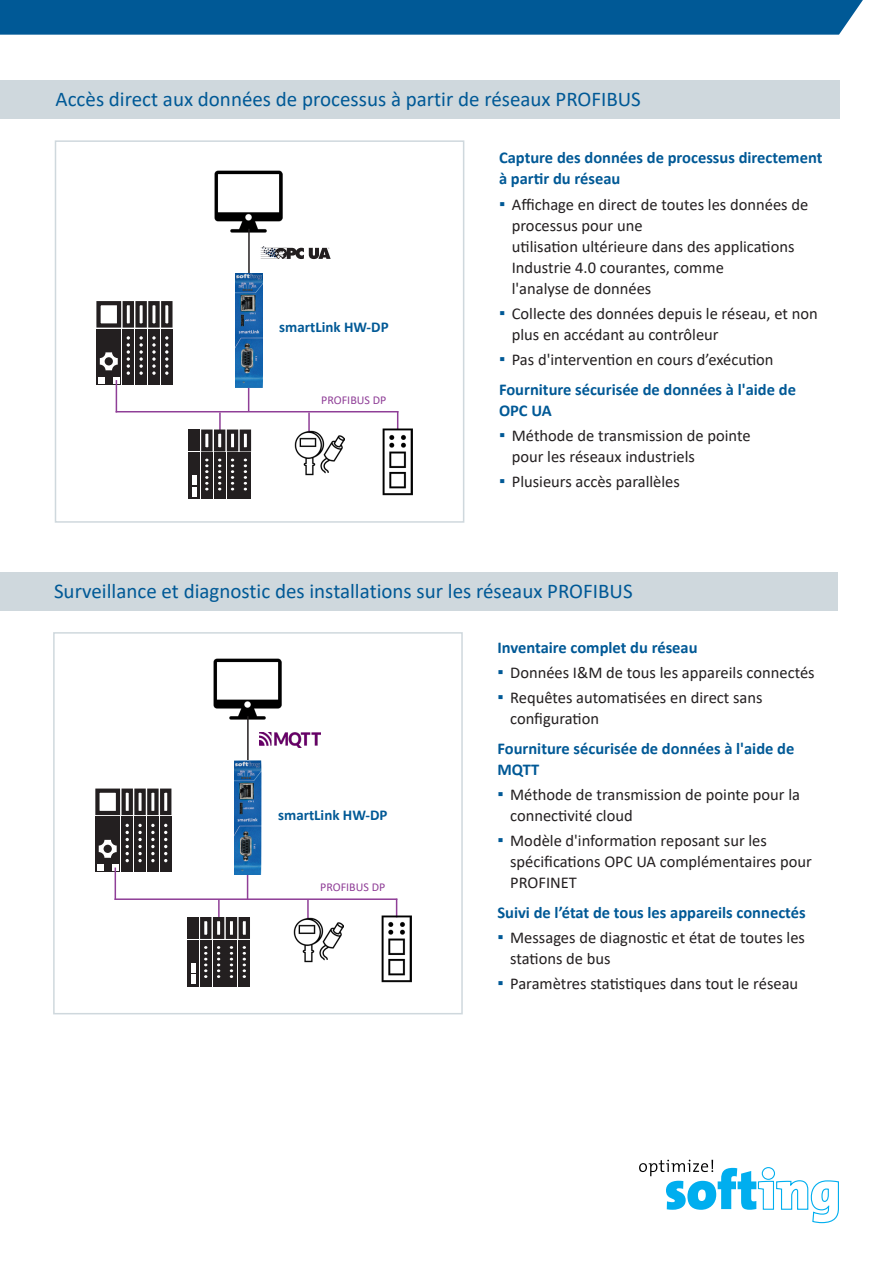
<style>
.page{position:relative;width:893px;height:1263px;background:#fff}
.page>*{position:absolute;margin:0;border:0;box-sizing:border-box;transform-origin:0 0}
.Subheadline{font:21px "Calibri";color:#005996}
.t1{font:16.5px/21px "Calibri";color:#231f20}
.Benefit_Kopie{font:700 16.5px/21px "Calibri";color:#005996}
.t2{font:700 15px "Calibri";color:#005996}
.t3{font:12px "Calibri";color:#8f3e97}
.s1{font-weight:700;font-size:18px;color:#005996}
</style>
<div class="page">
<div style="left:0;top:0;width:863px;height:35px;background:#005996"></div>
<svg style="left:639px;top:1160px;width:200px;height:63px"></svg>
<div style="left:0;top:572px;width:837px;height:39px;background:#cfd8dd"></div>
<div style="left:53px;top:632px;width:410px;height:382px;border:2px solid #cfd8dd"></div>
<div style="left:95px;top:788px;width:25px;height:27px;border:4px solid #231f20"></div>
<div style="left:122px;top:788px;width:11px;height:27px;border:4px solid #231f20"></div>
<div style="left:134px;top:788px;width:12px;height:27px;border:4px solid #231f20"></div>
<div style="left:147px;top:788px;width:12px;height:27px;border:4px solid #231f20"></div>
<div style="left:160px;top:788px;width:11px;height:27px;border:4px solid #231f20"></div>
<div style="left:95px;top:816px;width:25px;height:56px;background:#231f20"></div>
<div style="left:122px;top:816px;width:11px;height:56px;background:#231f20"></div>
<div style="left:134px;top:816px;width:12px;height:56px;background:#231f20"></div>
<div style="left:147px;top:816px;width:12px;height:56px;background:#231f20"></div>
<div style="left:160px;top:816px;width:11px;height:56px;background:#231f20"></div>
<svg style="left:97px;top:864px;width:6px;height:6px"></svg>
<svg style="left:112px;top:864px;width:6px;height:6px"></svg>
<svg style="left:99px;top:840px;width:18px;height:18px"></svg>
<div style="left:104px;top:845px;width:8px;height:8px;background:#231f20;border-radius:50%"></div>
<svg style="left:126px;top:824px;width:3px;height:38px"></svg>
<svg style="left:138px;top:824px;width:4px;height:38px"></svg>
<svg style="left:151px;top:824px;width:4px;height:38px"></svg>
<svg style="left:164px;top:824px;width:3px;height:38px"></svg>
<img style="left:213px;top:658px;width:68px;height:62px">
<hr style="left:247px;top:716px;width:2px;height:49px;background:#231f20">
<img style="left:260px;top:733px;width:60px;height:14px">
<hr style="left:247px;top:869px;width:1px;height:30px;background:#8f3e97">
<hr style="left:115px;top:898px;width:282px;height:2px;background:#8f3e97">
<img style="left:234px;top:761px;width:27px;height:113px">
<hr style="left:115px;top:867px;width:1px;height:33px;background:#8f3e97">
<svg style="left:396px;top:900px;width:1px;height:16px"></svg>
<svg style="left:307px;top:900px;width:2px;height:17px"></svg>
<svg style="left:218px;top:900px;width:2px;height:17px"></svg>
<img style="left:381px;top:916px;width:31px;height:67px">
<div style="left:200px;top:917px;width:11px;height:22px;border:4px solid #231f20"></div>
<div style="left:213px;top:917px;width:11px;height:22px;border:4px solid #231f20"></div>
<div style="left:226px;top:917px;width:11px;height:22px;border:4px solid #231f20"></div>
<div style="left:239px;top:917px;width:11px;height:22px;border:4px solid #231f20"></div>
<div style="left:200px;top:940px;width:11px;height:46px;background:#231f20"></div>
<div style="left:213px;top:940px;width:11px;height:46px;background:#231f20"></div>
<div style="left:226px;top:940px;width:11px;height:46px;background:#231f20"></div>
<div style="left:239px;top:940px;width:11px;height:46px;background:#231f20"></div>
<svg style="left:204px;top:946px;width:3px;height:32px"></svg>
<svg style="left:217px;top:946px;width:3px;height:32px"></svg>
<svg style="left:230px;top:946px;width:3px;height:32px"></svg>
<svg style="left:243px;top:946px;width:3px;height:32px"></svg>
<div style="left:187px;top:917px;width:12px;height:22px;background:#231f20"></div>
<div style="left:187px;top:940px;width:12px;height:46px;background:#231f20"></div>
<div style="left:191px;top:963px;width:5px;height:9px;background:#fff"></div>
<div style="left:191px;top:974px;width:5px;height:10px;background:#fff"></div>
<img style="left:293px;top:917px;width:51px;height:46px">
<div style="left:0;top:81px;width:839px;height:38px;background:#cfd8dd"></div>
<div style="left:55px;top:140px;width:409px;height:383px;border:2px solid #cfd8dd"></div>
<div style="left:96px;top:301px;width:25px;height:27px;border:4px solid #231f20"></div>
<div style="left:123px;top:301px;width:11px;height:27px;border:4px solid #231f20"></div>
<div style="left:135px;top:301px;width:12px;height:27px;border:4px solid #231f20"></div>
<div style="left:148px;top:301px;width:12px;height:27px;border:4px solid #231f20"></div>
<div style="left:161px;top:301px;width:12px;height:27px;border:4px solid #231f20"></div>
<div style="left:96px;top:329px;width:25px;height:56px;background:#231f20"></div>
<div style="left:123px;top:329px;width:11px;height:56px;background:#231f20"></div>
<div style="left:135px;top:329px;width:12px;height:56px;background:#231f20"></div>
<div style="left:148px;top:329px;width:12px;height:56px;background:#231f20"></div>
<div style="left:161px;top:329px;width:12px;height:56px;background:#231f20"></div>
<svg style="left:98px;top:377px;width:6px;height:6px"></svg>
<svg style="left:113px;top:377px;width:6px;height:6px"></svg>
<svg style="left:100px;top:352px;width:18px;height:18px"></svg>
<div style="left:105px;top:357px;width:8px;height:8px;background:#231f20;border-radius:50%"></div>
<svg style="left:127px;top:336px;width:3px;height:39px"></svg>
<svg style="left:139px;top:336px;width:4px;height:39px"></svg>
<svg style="left:152px;top:336px;width:4px;height:39px"></svg>
<svg style="left:165px;top:336px;width:3px;height:39px"></svg>
<img style="left:214px;top:171px;width:68px;height:61px">
<hr style="left:248px;top:229px;width:2px;height:49px;background:#231f20">
<svg style="left:261px;top:246px;width:70px;height:13px"></svg>
<hr style="left:248px;top:381px;width:1px;height:31px;background:#8f3e97">
<hr style="left:116px;top:411px;width:282px;height:1px;background:#8f3e97">
<img style="left:235px;top:273px;width:27px;height:114px">
<hr style="left:116px;top:380px;width:1px;height:32px;background:#8f3e97">
<svg style="left:397px;top:412px;width:1px;height:16px"></svg>
<svg style="left:308px;top:412px;width:2px;height:17px"></svg>
<svg style="left:219px;top:412px;width:2px;height:17px"></svg>
<img style="left:383px;top:428px;width:30px;height:67px">
<div style="left:201px;top:429px;width:12px;height:22px;border:4px solid #231f20"></div>
<div style="left:214px;top:429px;width:11px;height:22px;border:4px solid #231f20"></div>
<div style="left:227px;top:429px;width:11px;height:22px;border:4px solid #231f20"></div>
<div style="left:240px;top:429px;width:11px;height:22px;border:4px solid #231f20"></div>
<div style="left:201px;top:453px;width:12px;height:46px;background:#231f20"></div>
<div style="left:214px;top:453px;width:11px;height:46px;background:#231f20"></div>
<div style="left:227px;top:453px;width:11px;height:46px;background:#231f20"></div>
<div style="left:240px;top:453px;width:11px;height:46px;background:#231f20"></div>
<svg style="left:205px;top:459px;width:4px;height:31px"></svg>
<svg style="left:218px;top:459px;width:3px;height:31px"></svg>
<svg style="left:231px;top:459px;width:3px;height:31px"></svg>
<svg style="left:244px;top:459px;width:3px;height:31px"></svg>
<div style="left:189px;top:429px;width:11px;height:22px;background:#231f20"></div>
<div style="left:189px;top:453px;width:11px;height:46px;background:#231f20"></div>
<div style="left:192px;top:475px;width:5px;height:10px;background:#fff"></div>
<div style="left:192px;top:487px;width:5px;height:9px;background:#fff"></div>
<img style="left:294px;top:429px;width:51px;height:47px">
<p class="Subheadline" style="left:56px;top:85px;width:587px">Accès direct aux données de processus à partir de réseaux PROFIBUS</p>
<p class="t2" style="left:279px;top:317px;width:111px">smartLink HW-DP</p>
<p class="t3" style="left:321px;top:391px;width:67px">PROFIBUS DP</p>
<p class="Benefit_Kopie" style="left:499px;top:147px;width:325px">Capture des données de processus directement à partir du réseau</p>
<p class="t1" style="left:512px;top:193px;width:298px;text-indent:-13px"><span class="s1">▪</span> Affichage en direct de toutes les données de processus pour une<br>utilisation ultérieure dans des applications<br>Industrie 4.0 courantes, comme<br>l'analyse de données</p>
<p class="t1" style="left:512px;top:303px;width:308px;text-indent:-13px"><span class="s1">▪</span> Collecte des données depuis le réseau, et non plus en accédant au contrôleur</p>
<p class="t1" style="left:499px;top:349px;width:276px"><span class="s1">▪</span> Pas d'intervention en cours d’exécution</p>
<p class="Benefit_Kopie" style="left:499px;top:378px;width:298px">Fourniture sécurisée de données à l'aide de<br>OPC UA</p>
<p class="t1" style="left:512px;top:425px;width:240px;text-indent:-13px"><span class="s1">▪</span> Méthode de transmission de pointe pour les réseaux industriels</p>
<p class="t1" style="left:499px;top:471px;width:182px"><span class="s1">▪</span> Plusieurs accès parallèles</p>
<p class="Subheadline" style="left:54px;top:576px;width:580px">Surveillance et diagnostic des installations sur les réseaux PROFIBUS</p>
<p class="Benefit_Kopie" style="left:497px;top:636px;width:202px">Inventaire complet du réseau</p>
<p class="t1" style="left:497px;top:661px;width:319px"><span class="s1">▪</span> Données I&amp;M de tous les appareils connectés</p>
<p class="t1" style="left:510px;top:687px;width:254px;text-indent:-13px"><span class="s1">▪</span> Requêtes automatisées en direct sans configuration</p>
<p class="Benefit_Kopie" style="left:497px;top:737px;width:298px">Fourniture sécurisée de données à l'aide de<br>MQTT</p>
<p class="t1" style="left:510px;top:783px;width:291px;text-indent:-13px"><span class="s1">▪</span> Méthode de transmission de pointe pour la connectivité cloud</p>
<p class="t1" style="left:510px;top:830px;width:303px;text-indent:-13px"><span class="s1">▪</span> Modèle d'information reposant sur les spécifications OPC UA complémentaires pour<br>PROFINET</p>
<p class="Benefit_Kopie" style="left:497px;top:901px;width:310px">Suivi de l’état de tous les appareils connectés</p>
<p class="t1" style="left:510px;top:926px;width:296px;text-indent:-13px"><span class="s1">▪</span> Messages de diagnostic et état de toutes les stations de bus</p>
<p class="t1" style="left:497px;top:973px;width:302px"><span class="s1">▪</span> Paramètres statistiques dans tout le réseau</p>
<p class="t2" style="left:278px;top:804px;width:111px">smartLink HW-DP</p>
<p class="t3" style="left:320px;top:879px;width:67px">PROFIBUS DP</p>
</div>
